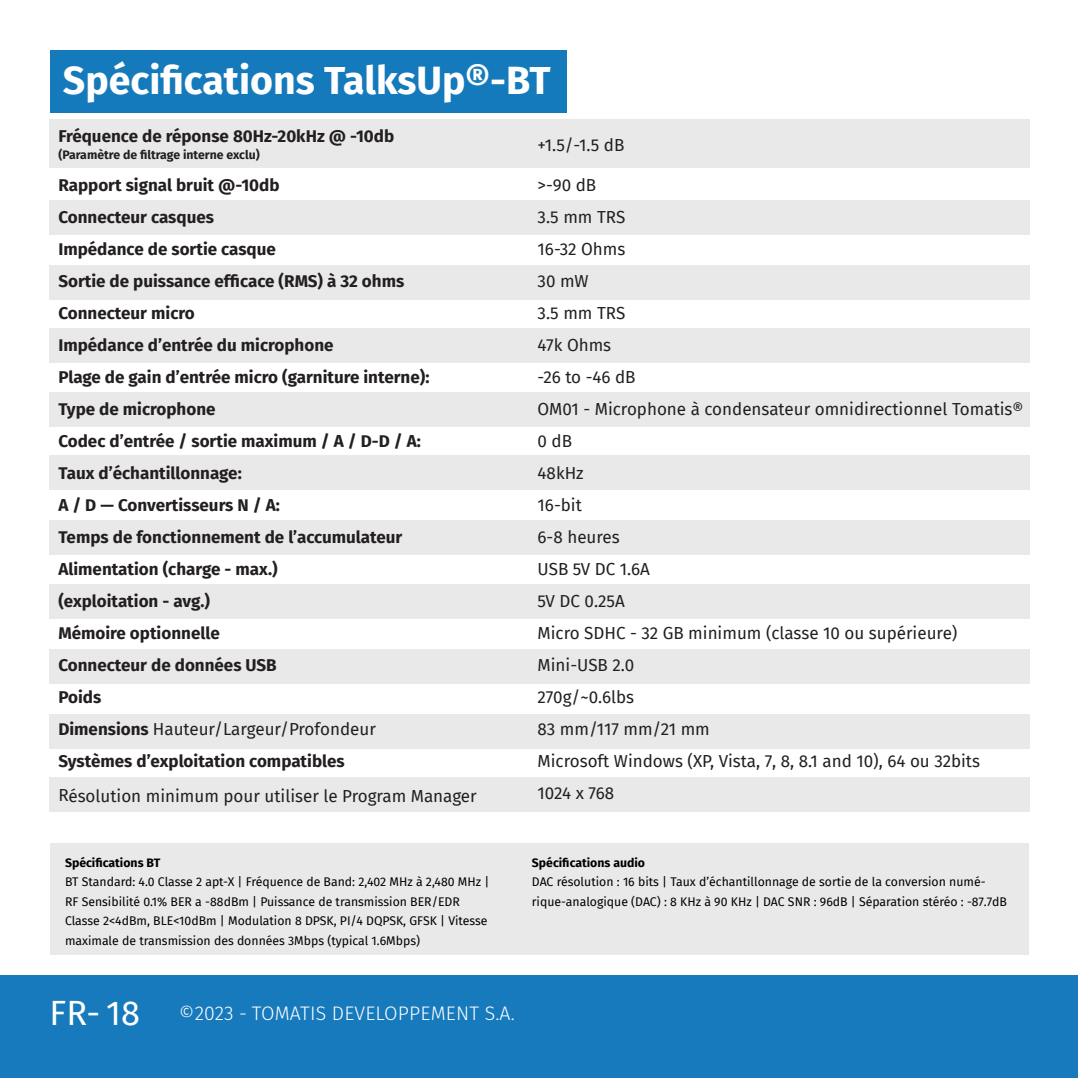
<style>
.page{position:relative;width:1078px;height:1078px;background:#fff}
.page>*{position:absolute;margin:0;border:0;box-sizing:border-box;transform-origin:0 0}
.t1{font:700 39.25px "Fira Sans";color:#fff}
.t2{font:34.25px "Fira Sans";color:#fff}
.t3{font:300 19.5px "Fira Sans";letter-spacing:.01em;color:#fff}
.t4{font:700 17px/32px "Fira Sans";color:#231f20}
.t5{font:17px/32px "Fira Sans";color:#231f20}
.t6{font:12.25px/19.5px "Fira Sans";color:#000}
.t7{font:700 12.25px "Fira Sans";color:#000}
.t8{font:700 12.25px "Fira Sans";color:#231f20}
.s1{font-weight:400}
.s2{font-weight:400;font-size:34.25px}
</style>
<div class="page">
<div style="left:0;top:974px;width:1077px;height:103px;background:#177abd"></div>
<div style="left:50px;top:119px;width:979px;height:49px;background:#e9e9e9"></div>
<div style="left:50px;top:200px;width:979px;height:35px;background:#e9e9e9"></div>
<div style="left:50px;top:264px;width:979px;height:35px;background:#e9e9e9"></div>
<div style="left:50px;top:327px;width:979px;height:35px;background:#e9e9e9"></div>
<div style="left:50px;top:392px;width:979px;height:35px;background:#e9e9e9"></div>
<div style="left:50px;top:455px;width:979px;height:35px;background:#e9e9e9"></div>
<div style="left:50px;top:519px;width:979px;height:35px;background:#e9e9e9"></div>
<div style="left:50px;top:584px;width:979px;height:35px;background:#e9e9e9"></div>
<div style="left:50px;top:649px;width:979px;height:35px;background:#e9e9e9"></div>
<div style="left:50px;top:713px;width:979px;height:35px;background:#e9e9e9"></div>
<div style="left:50px;top:776px;width:979px;height:35px;background:#e9e9e9"></div>
<div style="left:50px;top:843px;width:978px;height:111px;background:#e9e9e9"></div>
<div style="left:50px;top:50px;width:516px;height:62px;background:#157abb"></div>
<h1 class="t1" style="left:63px;top:47px;width:489px">Spécifications TalksUp®-BT</h1>
<p class="t4" style="left:58px;top:119px;width:337px">Fréquence de réponse 80Hz-20kHz @ -10db</p>
<p class="t8" style="left:58px;top:144px;width:203px">(Paramètre de filtrage interne exclu)</p>
<p class="t4" style="left:58px;top:168px;width:372px">Rapport signal bruit @-10db<br>Connecteur casques<br>Impédance de sortie casque<br>Sortie de puissance efficace (RMS) à 32 ohms<br>Connecteur micro<br>Impédance d’entrée du microphone<br>Plage de gain d’entrée micro (garniture interne):<br>Type de microphone<br>Codec d’entrée / sortie maximum / A / D-D / A:<br>Taux d’échantillonnage:<br>A / D — Convertisseurs N / A:<br>Temps de fonctionnement de l’accumulateur<br>Alimentation (charge - max.)<br>(exploitation - avg.)<br>Mémoire optionnelle<br>Connecteur de données USB<br>Poids<br>Dimensions <span class="s1">Hauteur/Largeur/Profondeur<br></span>Systèmes d’exploitation compatibles</p>
<p class="t5" style="left:58px;top:779px;width:420px">Résolution minimum pour utiliser le Program Manager</p>
<p class="t7" style="left:65px;top:851px;width:97px">Spécifications BT</p>
<p class="t6" style="left:65px;top:871px;width:426px">BT Standard: 4.0 Classe 2 apt-X | Fréquence de Band: 2,402 MHz à 2,480 MHz | RF Sensibilité 0.1% BER a -88dBm | Puissance de transmission BER/EDR Classe 2&lt;4dBm, BLE&lt;10dBm | Modulation 8 DPSK, PI/4 DQPSK, GFSK | Vitesse maximale de transmission des données 3Mbps (typical 1.6Mbps)</p>
<p class="t5" style="left:537px;top:129px;width:88px">+1.5/-1.5 dB</p>
<p class="t5" style="left:537px;top:168px;width:487px">&gt;-90 dB<br>3.5 mm TRS<br>16-32 Ohms<br>30 mW<br>3.5 mm TRS<br>47k Ohms<br>-26 to -46 dB<br>OM01 - Microphone à condensateur omnidirectionnel Tomatis®<br>0 dB<br>48kHz<br>16-bit<br>6-8 heures<br>USB 5V DC 1.6A<br>5V DC 0.25A<br>Micro SDHC - 32 GB minimum (classe 10 ou supérieure)<br>Mini-USB 2.0<br>270g/~0.6lbs<br>83 mm/117 mm/21 mm<br>Microsoft Windows (XP, Vista, 7, 8, 8.1 and 10), 64 ou 32bits<br>1024 x 768</p>
<p class="t7" style="left:531px;top:851px;width:115px">Spécifications audio</p>
<p class="t6" style="left:531px;top:871px;width:476px">DAC résolution : 16 bits | Taux d’échantillonnage de sortie de la conversion numé&shy;rique-analogique (DAC) : 8 KHz à 90 KHz | DAC SNR : 96dB | Séparation stéréo : -87.7dB</p>
<h2 class="t2" style="left:50px;top:986px;width:52px">FR-</h2>
<p class="t3" style="left:106px;top:998px;width:410px"><span class="s2">18</span> ©2023 - TOMATIS DEVELOPPEMENT S.A.</p>
</div>
